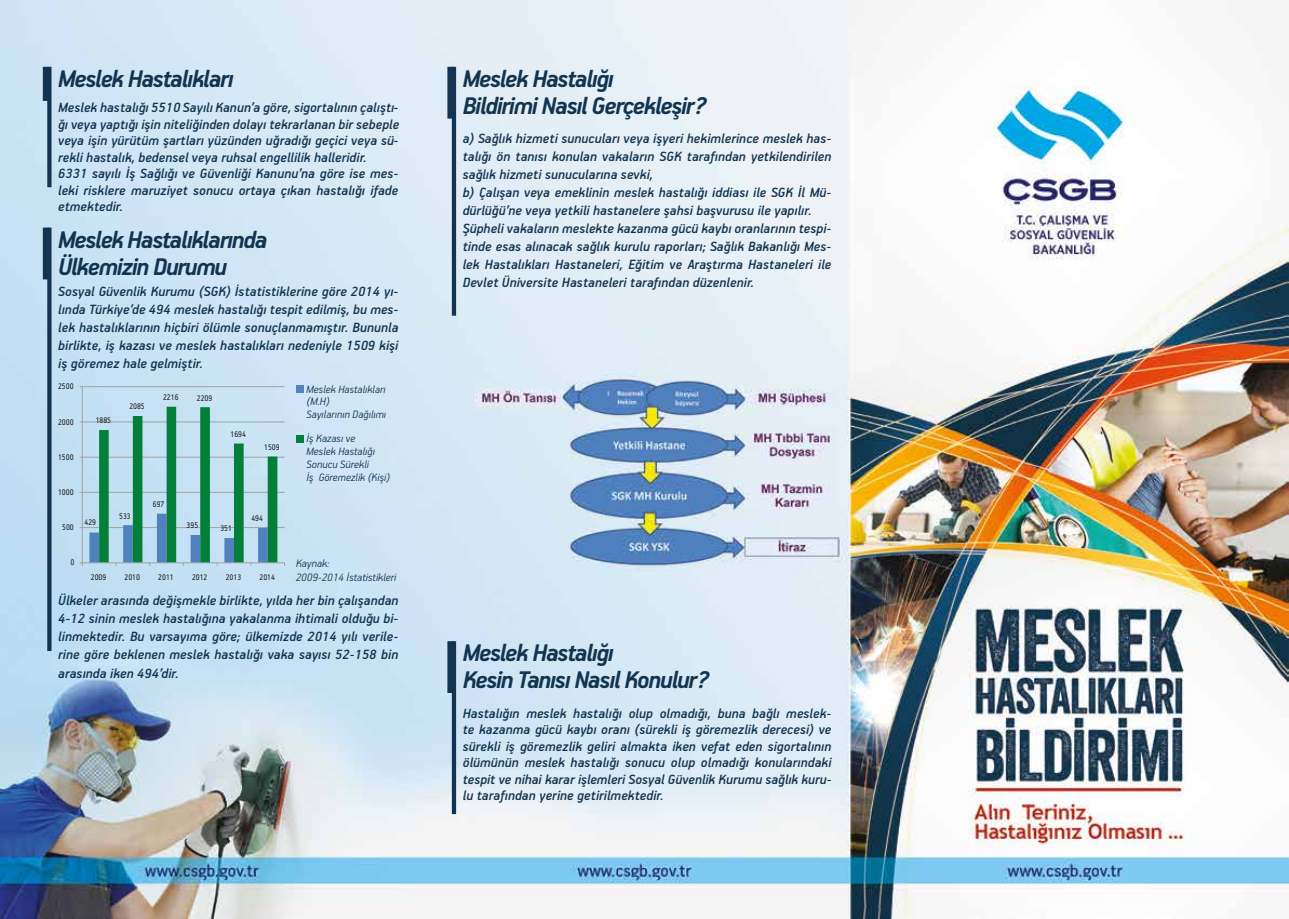
<style>
.page{position:relative;width:1289px;height:919px;background:#fff}
.page>*{position:absolute;margin:0;border:0;box-sizing:border-box;transform-origin:0 0}
.t1{font:italic 700 27px/27px "PF Handbook Pro";letter-spacing:-.05em;color:#113551}
.t2{font:italic 500 15px/18px "PF Handbook Pro";color:#113551;text-align:justify}
.t3{font:italic 300 12px/12.8px "PF Handbook Pro";color:#113551}
.t4{font:9.15px "PF Handbook Pro";color:#1d1d1b;scale:.89 1}
</style>
<div class="page">
<img style="left:0;top:0;width:1288px;height:918px">
<div style="left:47px;top:67px;width:5px;height:120px;background:#133451"></div>
<hr style="left:452px;top:67px;width:4px;height:248px;background:#133451">
<hr style="left:452px;top:641px;width:4px;height:173px;background:#133451">
<div style="left:47px;top:227px;width:5px;height:424px;background:#133451"></div>
<div style="left:43px;top:67px;width:6px;height:34px;background:#133451"></div>
<div style="left:447px;top:67px;width:7px;height:52px;background:#133451"></div>
<div style="left:447px;top:641px;width:7px;height:52px;background:#133451"></div>
<div style="left:43px;top:227px;width:6px;height:52px;background:#133451"></div>
<hr style="left:82px;top:527px;width:202px;height:1px;background:#a2a2a2">
<hr style="left:82px;top:492px;width:202px;height:1px;background:#a2a2a2">
<hr style="left:82px;top:456px;width:202px;height:1px;background:#a2a2a2">
<hr style="left:82px;top:421px;width:202px;height:1px;background:#a2a2a2">
<hr style="left:82px;top:386px;width:202px;height:1px;background:#a2a2a2">
<hr style="left:82px;top:386px;width:1px;height:176px;background:#a2a2a2">
<hr style="left:82px;top:562px;width:202px;height:1px;background:#a2a2a2">
<svg style="left:89px;top:406px;width:188px;height:159px;background:#8ac0be"></svg>
<div style="left:296px;top:385px;width:7px;height:7px;background:#5082be"></div>
<div style="left:296px;top:435px;width:7px;height:7px;background:#047f39"></div>
<h1 class="t1" style="left:58px;top:64px;width:177px">Meslek Hastalıkları</h1>
<h1 class="t1" style="left:462px;top:64px;width:246px">Meslek Hastalığı<br>Bildirimi Nasıl Gerçekleşir?</h1>
<p class="t2" style="left:58px;top:99px;width:343px;line-height:16.5px;text-align:left">Meslek hastalığı 5510 Sayılı Kanun’a göre, sigortalının çalıştı&shy;ğı veya yaptığı işin niteliğinden dolayı tekrarlanan bir sebeple veya işin yürütüm şartları yüzünden uğradığı geçici veya sü&shy;rekli hastalık, bedensel veya ruhsal engellilik halleridir.<br>6331 sayılı İş Sağlığı ve Güvenliği Kanunu’na göre ise mes&shy;leki risklere maruziyet sonucu ortaya çıkan hastalığı ifade etmektedir.</p>
<p class="t2" style="left:462px;top:129px;width:370px;text-align:left">a) Sağlık hizmeti sunucuları veya işyeri hekimlerince meslek has&shy;talığı ön tanısı konulan vakaların SGK tarafından yetkilendirilen sağlık hizmeti sunucularına sevki,<br>b) Çalışan veya emeklinin meslek hastalığı iddiası ile SGK İl Mü&shy;dürlüğü’ne veya yetkili hastanelere şahsi başvurusu ile yapılır.<br>Şüpheli vakaların meslekte kazanma gücü kaybı oranlarının tespi&shy;tinde esas alınacak sağlık kurulu raporları; Sağlık Bakanlığı Mes&shy;lek Hastalıkları Hastaneleri, Eğitim ve Araştırma Hastaneleri ile Devlet Üniversite Hastaneleri tarafından düzenlenir.</p>
<h1 class="t1" style="left:58px;top:225px;width:211px">Meslek Hastalıklarında<br>Ülkemizin Durumu</h1>
<p class="t2" style="left:58px;top:282px;width:342px">Sosyal Güvenlik Kurumu (SGK) İstatistiklerine göre 2014 yı&shy;lında Türkiye’de 494 meslek hastalığı tespit edilmiş, bu mes&shy;lek hastalıklarının hiçbiri ölümle sonuçlanmamıştır. Bununla birlikte, iş kazası ve meslek hastalıkları nedeniyle 1509 kişi iş göremez hale gelmiştir.</p>
<p class="t4" style="left:58px;top:381px;width:19px">2500</p>
<p class="t4" style="left:58px;top:416px;width:19px">2000</p>
<p class="t4" style="left:58px;top:451px;width:19px">1500</p>
<p class="t4" style="left:96px;top:415px;width:19px">1885</p>
<p class="t4" style="left:129px;top:401px;width:19px">2085</p>
<p class="t4" style="left:163px;top:391px;width:19px">2216</p>
<p class="t4" style="left:197px;top:392px;width:19px">2209</p>
<p class="t4" style="left:230px;top:428px;width:19px">1694</p>
<p class="t4" style="left:264px;top:441px;width:19px">1509</p>
<p class="t4" style="left:58px;top:486px;width:19px">1000</p>
<p class="t4" style="left:62px;top:521px;width:15px">500</p>
<p class="t4" style="left:85px;top:516px;width:15px">429</p>
<p class="t4" style="left:119px;top:510px;width:15px">533</p>
<p class="t4" style="left:153px;top:498px;width:15px">697</p>
<p class="t4" style="left:187px;top:520px;width:15px">395</p>
<p class="t4" style="left:220px;top:523px;width:15px">351</p>
<p class="t4" style="left:251px;top:513px;width:15px">494</p>
<p class="t4" style="left:70px;top:557px;width:6px">0</p>
<p class="t4" style="left:91px;top:571px;width:19px">2009</p>
<p class="t4" style="left:125px;top:571px;width:19px">2010</p>
<p class="t4" style="left:158px;top:571px;width:19px">2011</p>
<p class="t4" style="left:192px;top:571px;width:19px">2012</p>
<p class="t4" style="left:226px;top:571px;width:19px">2013</p>
<p class="t4" style="left:259px;top:571px;width:19px">2014</p>
<p class="t3" style="left:306px;top:382px;width:81px">Meslek Hastalıkları (M.H)<br>Sayılarının Dağılımı</p>
<p class="t3" style="left:306px;top:432px;width:85px">İş Kazası ve<br>Meslek Hastalığı<br>Sonucu Sürekli<br>İş Göremezlik (Kişi)</p>
<p class="t3" style="left:296px;top:555px;width:102px;line-height:14.4px">Kaynak:<br>2009-2014 İstatistikleri</p>
<p class="t2" style="left:58px;top:591px;width:342px">Ülkeler arasında değişmekle birlikte, yılda her bin çalışandan 4-12 sinin meslek hastalığına yakalanma ihtimali olduğu bi&shy;linmektedir. Bu varsayıma göre; ülkemizde 2014 yılı verile&shy;rine göre beklenen meslek hastalığı vaka sayısı 52-158 bin arasında iken 494’dir.</p>
<h1 class="t1" style="left:462px;top:638px;width:248px">Meslek Hastalığı<br>Kesin Tanısı Nasıl Konulur?</h1>
<p class="t2" style="left:463px;top:704px;width:370px;line-height:16.5px">Hastalığın meslek hastalığı olup olmadığı, buna bağlı meslek&shy;te kazanma gücü kaybı oranı (sürekli iş göremezlik derecesi) ve sürekli iş göremezlik geliri almakta iken vefat eden sigortalının ölümünün meslek hastalığı sonucu olup olmadığı konularındaki tespit ve nihai karar işlemleri Sosyal Güvenlik Kurumu sağlık kuru&shy;lu tarafından yerine getirilmektedir.</p>
</div>
